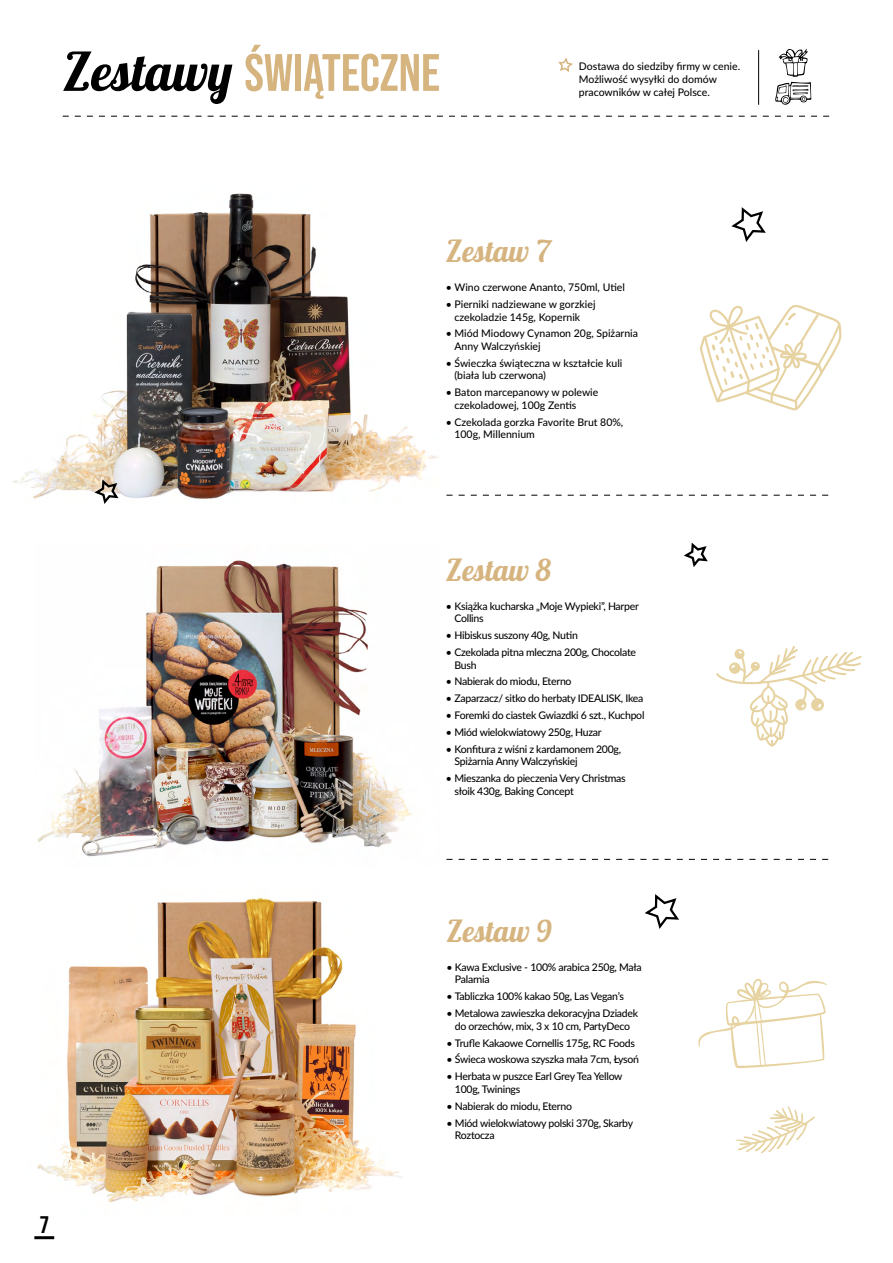
<style>
.page{position:relative;width:893px;height:1263px;background:#fff}
.page>*{position:absolute;margin:0;border:0;box-sizing:border-box;transform-origin:0 0}
.t1{font:700 52.5px "Bebas Neue Pro";color:#d6b47f}
.t2{font:italic 700 30px "Lobster Two";letter-spacing:-.01em;color:#d6b47f}
.t3{font:700 24px "Bebas Neue Pro";color:#000}
.t4{font:500 10.5px/12.6px "Lato";letter-spacing:-.025em;color:#000}
.t5{font:500 10.5px/12.6px "Lato";color:#000}
.s1{font-family:"Lobster Two";font-style:italic;color:#000}
</style>
<div class="page">
<img style="left:37px;top:560px;width:375px;height:297px">
<img style="left:13px;top:193px;width:440px;height:306px">
<img style="left:37px;top:898px;width:365px;height:304px">
<svg style="left:63px;top:116px;width:766px;height:1px"></svg>
<svg style="left:558px;top:57px;width:15px;height:15px"></svg>
<svg style="left:775px;top:49px;width:37px;height:56px"></svg>
<hr style="left:758px;top:50px;width:1px;height:55px;background:#000">
<svg style="left:446px;top:495px;width:382px;height:1px"></svg>
<svg style="left:446px;top:859px;width:382px;height:1px"></svg>
<svg style="left:731px;top:207px;width:35px;height:35px"></svg>
<svg style="left:644px;top:894px;width:35px;height:35px"></svg>
<svg style="left:684px;top:542px;width:24px;height:25px"></svg>
<svg style="left:92px;top:479px;width:29px;height:25px"></svg>
<svg style="left:716px;top:646px;width:146px;height:100px"></svg>
<svg style="left:700px;top:305px;width:141px;height:105px"></svg>
<svg style="left:735px;top:1106px;width:80px;height:48px"></svg>
<svg style="left:698px;top:979px;width:129px;height:89px"></svg>
<hr style="left:34px;top:1236px;width:20px;height:3px;background:#000">
<h1 class="t1" style="left:63px;top:43px;width:379px"><span class="s1">Zestawy</span> ŚWIĄTECZNE</h1>
<p class="t5" style="left:579px;top:60px;width:163px">Dostawa do siedziby firmy w cenie.<br>Możliwość wysyłki do domów pracowników w całej Polsce.</p>
<h3 class="t3" style="left:40px;top:1211px;width:10px">7</h3>
<h2 class="t2" style="left:446px;top:232px;width:106px">Zestaw 7</h2>
<p class="t5" style="left:446px;top:281px;width:180px">• Wino czerwone Ananto, 750ml, Utiel</p>
<p class="t5" style="left:454px;top:297px;width:143px;text-indent:-9px">• Pierniki nadziewane w gorzkiej czekoladzie 145g, Kopernik</p>
<p class="t5" style="left:454px;top:327px;width:185px;text-indent:-9px">• Miód Miodowy Cynamon 20g, Spiżarnia<br>Anny Walczyńskiej</p>
<p class="t5" style="left:454px;top:356px;width:169px;text-indent:-9px">• Świeczka świąteczna w kształcie kuli (biała lub czerwona)</p>
<p class="t5" style="left:454px;top:386px;width:145px;text-indent:-9px">• Baton marcepanowy w polewie czekoladowej, 100g Zentis</p>
<p class="t5" style="left:454px;top:415px;width:170px;text-indent:-9px">• Czekolada gorzka Favorite Brut 80%,<br>100g, Millennium</p>
<h2 class="t2" style="left:446px;top:551px;width:107px">Zestaw 8</h2>
<p class="t4" style="left:454px;top:599px;width:186px;text-indent:-9px">• Książka kucharska „Moje Wypieki”, Harper<br>Collins</p>
<p class="t4" style="left:446px;top:628px;width:133px">• Hibiskus suszony 40g, Nutin</p>
<p class="t4" style="left:454px;top:645px;width:183px;text-indent:-9px">• Czekolada pitna mleczna 200g, Chocolate<br>Bush</p>
<p class="t4" style="left:446px;top:675px;width:127px">• Nabierak do miodu, Eterno</p>
<p class="t4" style="left:446px;top:692px;width:199px">• Zaparzacz/ sitko do herbaty IDEALISK, Ikea</p>
<p class="t4" style="left:446px;top:708px;width:200px">• Foremki do ciastek Gwiazdki 6 szt., Kuchpol</p>
<p class="t4" style="left:446px;top:725px;width:157px">• Miód wielokwiatowy 250g, Huzar</p>
<p class="t4" style="left:454px;top:742px;width:168px;text-indent:-9px">• Konfitura z wiśni z kardamonem 200g,<br>Spiżarnia Anny Walczyńskiej</p>
<p class="t4" style="left:454px;top:772px;width:173px;text-indent:-9px">• Mieszanka do pieczenia Very Christmas słoik 430g, Baking Concept</p>
<h2 class="t2" style="left:446px;top:912px;width:107px">Zestaw 9</h2>
<p class="t4" style="left:455px;top:960px;width:188px;text-indent:-9px">• Kawa Exclusive - 100% arabica 250g, Mała<br>Palarnia</p>
<p class="t4" style="left:446px;top:990px;width:179px">• Tabliczka 100% kakao 50g, Las Vegan’s</p>
<p class="t4" style="left:446px;top:1006px;width:193px;text-align:center">• Metalowa zawieszka dekoracyjna Dziadek do orzechów, mix, 3 x 10 cm, PartyDeco</p>
<p class="t4" style="left:446px;top:1036px;width:190px">• Trufle Kakaowe Cornellis 175g, RC Foods</p>
<p class="t4" style="left:446px;top:1053px;width:194px">• Świeca woskowa szyszka mała 7cm, Łysoń</p>
<p class="t4" style="left:455px;top:1070px;width:169px;text-indent:-9px">• Herbata w puszce Earl Grey Tea Yellow<br>100g, Twinings</p>
<p class="t4" style="left:446px;top:1099px;width:127px">• Nabierak do miodu, Eterno</p>
<p class="t4" style="left:455px;top:1116px;width:180px;text-indent:-9px">• Miód wielokwiatowy polski 370g, Skarby<br>Roztocza</p>
</div>
